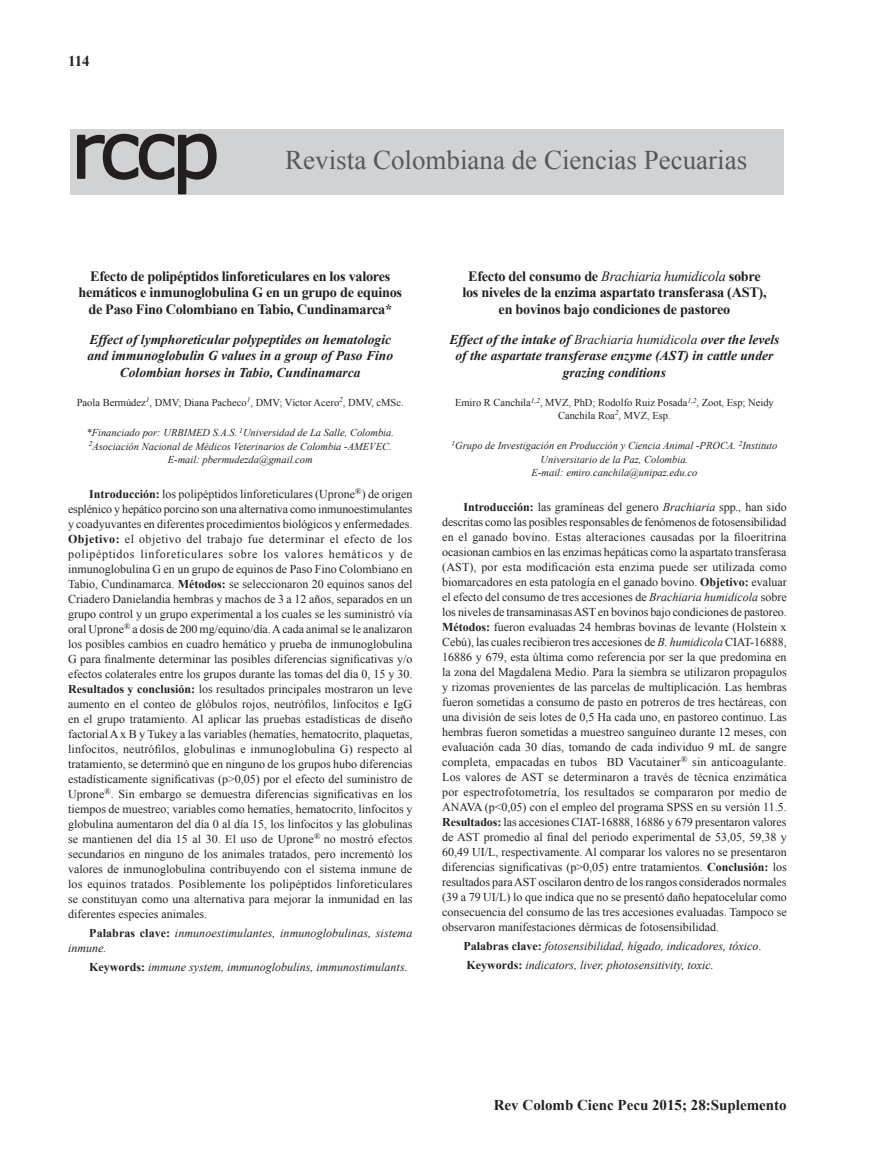
<style>
.page{position:relative;width:876px;height:1170px;background:#fff}
.page>*{position:absolute;margin:0;border:0;box-sizing:border-box;transform-origin:0 0}
.t1{font:27px "Times New Roman";color:#57585a}
.t2{font:700 15px "Times New Roman";color:#231f20}
.t3{font:700 14.25px/16.5px "Times New Roman";letter-spacing:-.02em;color:#231f20;text-align:center}
.t4{font:italic 700 13.5px/16.5px "Times New Roman";color:#231f20;text-align:center}
.t5{font:12px/15px "Times New Roman";color:#231f20;text-align:justify}
.t6{font:italic 12px/15px "Times New Roman";color:#231f20}
.t7{font:italic 10.5px/13.5px "Times New Roman";color:#231f20;text-align:center}
.t8{font:10.5px/12.6px "Times New Roman";color:#231f20;text-align:center}
.s1{font-weight:700}
.s2{font-weight:700;font-style:normal}
.s3{font-weight:400;font-style:italic}
.s4{font-weight:400}
.s5{font-style:italic}
.s6{font-style:normal}
</style>
<div class="page">
<div style="left:71px;top:129px;width:713px;height:66px;background:#d1d2d4"></div>
<svg style="left:77px;top:133px;width:140px;height:62px"></svg>
<p class="t2" style="left:68px;top:50px;width:23px">114</p>
<h1 class="t1" style="left:285px;top:141px;width:463px">Revista Colombiana de Ciencias Pecuarias</h1>
<p class="t3" style="left:78px;top:267px;width:325px">Efecto de polipéptidos linforeticulares en los valores hemáticos e inmunoglobulina G en un grupo de equinos de Paso Fino Colombiano en Tabio, Cundinamarca*</p>
<p class="t4" style="left:87px;top:330px;width:307px">Effect of lymphoreticular polypeptides on hematologic and immunoglobulin G values in a group of Paso Fino<br>Colombian horses in Tabio, Cundinamarca</p>
<p class="t8" style="left:77px;top:395px;width:328px">Paola Bermúdez<sup>1</sup>, DMV; Diana Pacheco<sup>1</sup>, DMV; Víctor Acero<sup>2</sup>, DMV, cMSc.</p>
<p class="t7" style="left:86px;top:426px;width:309px">*Financiado por: URBIMED S.A.S. <sup>1</sup>Universidad de La Salle, Colombia.<br><sup>2</sup>Asociación Nacional de Médicos Veterinarios de Colombia -AMEVEC.<br>E-mail: pbermudezda@gmail.com</p>
<p class="t5" style="left:68px;top:485px;width:346px;text-indent:21px"><span class="s1">Introducción:</span> los polipéptidos linforeticulares (Uprone<sup>®</sup>) de origen esplénico y hepático porcino son una alternativa como inmunoestimulantes y coadyuvantes en diferentes procedimientos biológicos y enfermedades.<br><span class="s1">Objetivo:</span> el objetivo del trabajo fue determinar el efecto de los polipéptidos linforeticulares sobre los valores hemáticos y de inmunoglobulina G en un grupo de equinos de Paso Fino Colombiano en Tabio, Cundinamarca. <span class="s1">Métodos:</span> se seleccionaron 20 equinos sanos del Criadero Danielandia hembras y machos de 3 a 12 años, separados en un grupo control y un grupo experimental a los cuales se les suministró vía oral Uprone<sup>®</sup> a dosis de 200 mg/equino/día. A cada animal se le analizaron los posibles cambios en cuadro hemático y prueba de inmunoglobulina G para finalmente determinar las posibles diferencias significativas y/o efectos colaterales entre los grupos durante las tomas del día 0, 15 y 30.<br><span class="s1">Resultados y conclusión:</span> los resultados principales mostraron un leve aumento en el conteo de glóbulos rojos, neutrófilos, linfocitos e IgG en el grupo tratamiento. Al aplicar las pruebas estadísticas de diseño factorial A x B y Tukey a las variables (hematíes, hematocrito, plaquetas, linfocitos, neutrófilos, globulinas e inmunoglobulina G) respecto al tratamiento, se determinó que en ninguno de los grupos hubo diferencias estadísticamente significativas (p&gt;0,05) por el efecto del suministro de Uprone<sup>®</sup>. Sin embargo se demuestra diferencias significativas en los tiempos de muestreo; variables como hematíes, hematocrito, linfocitos y globulina aumentaron del día 0 al día 15, los linfocitos y las globulinas se mantienen del día 15 al 30. El uso de Uprone<sup>®</sup> no mostró efectos secundarios en ninguno de los animales tratados, pero incrementó los valores de inmunoglobulina contribuyendo con el sistema inmune de los equinos tratados. Posiblemente los polipéptidos linforeticulares se constituyan como una alternativa para mejorar la inmunidad en las diferentes especies animales.</p>
<p class="t6" style="left:68px;top:925px;width:346px;text-indent:21px"><span class="s2">Palabras clave:</span> inmunoestimulantes, inmunoglobulinas, sistema inmune.</p>
<p class="t6" style="left:89px;top:959px;width:320px"><span class="s2">Keywords:</span> immune system, immunoglobulins, immunostimulants.</p>
<p class="t3" style="left:462px;top:267px;width:306px">Efecto del consumo de <span class="s3">Brachiaria humidicola</span> sobre los niveles de la enzima aspartato transferasa (AST), en bovinos bajo condiciones de pastoreo</p>
<p class="t4" style="left:449px;top:331px;width:332px">Effect of the intake of <span class="s4">Brachiaria humidicola</span> over the levels of the aspartate transferase enzyme (AST) in cattle under grazing conditions</p>
<p class="t8" style="left:455px;top:396px;width:320px">Emiro R Canchila<sup>1,2</sup>, MVZ, PhD; Rodolfo Ruiz Posada<sup>1,2</sup>, Zoot, Esp; Neidy<br>Canchila Roa<sup>2</sup>, MVZ, Esp.</p>
<p class="t7" style="left:451px;top:438px;width:327px"><sup>1</sup>Grupo de Investigación en Producción y Ciencia Animal -PROCA. <sup>2</sup>Instituto<br>Universitario de la Paz, Colombia.<br>E-mail: emiro.canchila@unipaz.edu.co</p>
<p class="t5" style="left:442px;top:498px;width:346px;text-indent:21px"><span class="s1">Introducción:</span> las gramíneas del genero <span class="s5">Brachiaria</span> spp<span class="s5">.,</span> han sido descritas como las posibles responsables de fenómenos de fotosensibilidad en el ganado bovino. Estas alteraciones causadas por la filoeritrina ocasionan cambios en las enzimas hepáticas como la aspartato transferasa (AST), por esta modificación esta enzima puede ser utilizada como biomarcadores en esta patología en el ganado bovino. <span class="s1">Objetivo:</span> evaluar el efecto del consumo de tres accesiones de <span class="s5">Brachiaria humidicola</span> sobre los niveles de transaminasas AST en bovinos bajo condiciones de pastoreo.<br><span class="s1">Métodos:</span> fueron evaluadas 24 hembras bovinas de levante (Holstein x Cebú), las cuales recibieron tres accesiones de <span class="s5">B. humidicola</span> CIAT-16888, 16886 y 679, esta última como referencia por ser la que predomina en la zona del Magdalena Medio. Para la siembra se utilizaron propagulos y rizomas provenientes de las parcelas de multiplicación. Las hembras fueron sometidas a consumo de pasto en potreros de tres hectáreas, con una división de seis lotes de 0,5 Ha cada uno, en pastoreo continuo. Las hembras fueron sometidas a muestreo sanguíneo durante 12 meses, con evaluación cada 30 días, tomando de cada individuo 9 mL de sangre completa, empacadas en tubos BD Vacutainer<sup>®</sup> sin anticoagulante.<br>Los valores de AST se determinaron a través de técnica enzimática por espectrofotometría, los resultados se compararon por medio de ANAVA (p&lt;0,05) con el empleo del programa SPSS en su versión 11.5.<br><span class="s1">Resultados:</span> las accesiones CIAT-16888, 16886 y 679 presentaron valores de AST promedio al final del periodo experimental de 53,05, 59,38 y 60,49 UI/L, respectivamente. Al comparar los valores no se presentaron diferencias significativas (p&gt;0,05) entre tratamientos. <span class="s1">Conclusión:</span> los resultados para AST oscilaron dentro de los rangos considerados normales (39 a 79 UI/L) lo que indica que no se presentó daño hepatocelular como consecuencia del consumo de las tres accesiones evaluadas. Tampoco se observaron manifestaciones dérmicas de fotosensibilidad.</p>
<p class="t6" style="left:463px;top:936px;width:299px;line-height:19.2px"><span class="s2">Palabras clave:</span> fotosensibilidad, hígado, indicadores, tóxico<span class="s6">.<br></span><span class="s2">Keywords:</span> indicators, liver, photosensitivity, toxic.</p>
<p class="t2" style="left:494px;top:1093px;width:294px">Rev Colomb Cienc Pecu 2015; 28:Suplemento</p>
</div>
